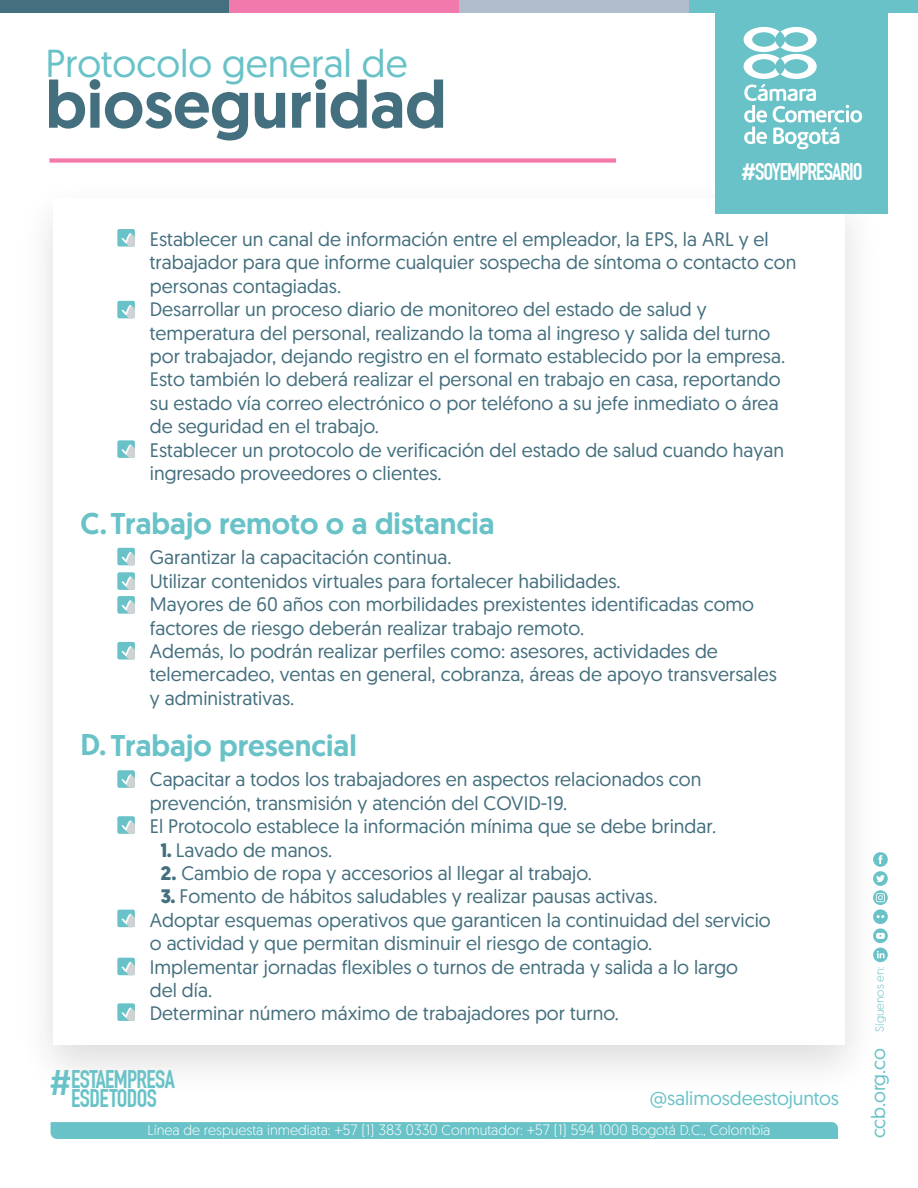
<style>
.page{position:relative;width:918px;height:1188px;background:#fff}
.page>*{position:absolute;margin:0;border:0;box-sizing:border-box;transform-origin:0 0}
.t1{font:500 66.75px "Geomanist";color:#446f7e}
.t2{font:39px "Geomanist";color:#68c2c7}
.t3{font:500 30px "Geomanist";color:#68c2c7}
.t4{font:700 24.9px/19.5px "DIN Condensed";letter-spacing:-.025em;color:#68c2c7;text-align:center}
.t5{font:700 23.7px "DIN Condensed";letter-spacing:-.045em;color:#fff}
.t6{font:19.5px/23.4px "Geomanist";color:#446f7e}
.t7{font:19.5px "Geomanist";letter-spacing:-.005em;color:#68c2c7}
.t8{font:300 14.25px "Geomanist";color:#fff}
.t9{font:300 11.85px "Geomanist";color:#68c2c7}
.s1{font-family:"Geomanist";font-weight:500}
.s2{font-weight:700}
.s3{font-family:"DIN Pro";font-weight:500;font-size:34.95px}
.s4{font-size:15px}
</style>
<div class="page">
<img style="left:45px;top:213px;width:843px;height:857px">
<div style="left:54px;top:198px;width:791px;height:847px;background:#fff"></div>
<div style="left:51px;top:1122px;width:787px;height:17px;background:#68c2c7"></div>
<svg style="left:873px;top:852px;width:15px;height:110px"></svg>
<div style="left:715px;top:0;width:173px;height:213px;background:#68c2c7"></div>
<svg style="left:744px;top:27px;width:118px;height:122px"></svg>
<div style="left:49px;top:158px;width:567px;height:5px;background:#f279aa"></div>
<div style="left:0;top:0;width:230px;height:12px;background:#446f7e"></div>
<div style="left:230px;top:0;width:229px;height:12px;background:#f179ab"></div>
<div style="left:688px;top:0;width:230px;height:12px;background:#68c2c7"></div>
<div style="left:459px;top:0;width:229px;height:12px;background:#b1bdcd"></div>
<div style="left:117px;top:229px;width:18px;height:18px;background:#68c2c7;border-radius:2px"></div>
<svg style="left:121px;top:233px;width:14px;height:14px"></svg>
<div style="left:117px;top:301px;width:18px;height:17px;background:#68c2c7;border-radius:2px"></div>
<svg style="left:121px;top:305px;width:14px;height:13px"></svg>
<div style="left:117px;top:440px;width:18px;height:18px;background:#68c2c7;border-radius:2px"></div>
<svg style="left:121px;top:444px;width:14px;height:14px"></svg>
<div style="left:117px;top:548px;width:18px;height:17px;background:#68c2c7;border-radius:2px"></div>
<svg style="left:121px;top:552px;width:14px;height:13px"></svg>
<div style="left:117px;top:572px;width:18px;height:18px;background:#68c2c7;border-radius:2px"></div>
<svg style="left:121px;top:576px;width:14px;height:14px"></svg>
<div style="left:117px;top:596px;width:18px;height:18px;background:#68c2c7;border-radius:2px"></div>
<svg style="left:121px;top:600px;width:14px;height:14px"></svg>
<div style="left:117px;top:642px;width:18px;height:17px;background:#68c2c7;border-radius:2px"></div>
<svg style="left:121px;top:646px;width:14px;height:13px"></svg>
<div style="left:117px;top:770px;width:18px;height:18px;background:#68c2c7;border-radius:2px"></div>
<svg style="left:121px;top:774px;width:14px;height:14px"></svg>
<div style="left:117px;top:816px;width:18px;height:18px;background:#68c2c7;border-radius:2px"></div>
<svg style="left:121px;top:820px;width:14px;height:14px"></svg>
<div style="left:117px;top:910px;width:18px;height:17px;background:#68c2c7;border-radius:2px"></div>
<svg style="left:121px;top:914px;width:14px;height:13px"></svg>
<div style="left:117px;top:1003px;width:18px;height:18px;background:#68c2c7;border-radius:2px"></div>
<svg style="left:121px;top:1007px;width:14px;height:14px"></svg>
<div style="left:117px;top:958px;width:18px;height:17px;background:#68c2c7;border-radius:2px"></div>
<svg style="left:121px;top:962px;width:14px;height:13px"></svg>
<h2 class="t2" style="left:45px;top:38px;width:364px">Protocolo general de</h2>
<h1 class="t1" style="left:45px;top:60px;width:403px">bioseguridad</h1>
<p class="t5" style="left:741px;top:157px;width:123px"><span class="s1">#</span>SOYEMPRESARIO</p>
<p class="t6" style="left:150px;top:227px;width:648px">Establecer un canal de información entre el empleador, la EPS, la ARL y el trabajador para que informe cualquier sospecha de síntoma o contacto con personas contagiadas.<br>Desarrollar un proceso diario de monitoreo del estado de salud y temperatura del personal, realizando la toma al ingreso y salida del turno por trabajador, dejando registro en el formato establecido por la empresa.<br>Esto también lo deberá realizar el personal en trabajo en casa, reportando su estado vía correo electrónico o por teléfono a su jefe inmediato o área de seguridad en el trabajo.<br>Establecer un protocolo de verificación del estado de salud cuando hayan ingresado proveedores o clientes.</p>
<h3 class="t3" style="left:81px;top:504px;width:415px">C.Trabajo remoto o a distancia</h3>
<p class="t6" style="left:150px;top:545px;width:629px">Garantizar la capacitación continua.<br>Utilizar contenidos virtuales para fortalecer habilidades.<br>Mayores de 60 años con morbilidades prexistentes identificadas como factores de riesgo deberán realizar trabajo remoto.<br>Además, lo podrán realizar perfiles como: asesores, actividades de telemercadeo, ventas en general, cobranza, áreas de apoyo transversales y administrativas.</p>
<h3 class="t3" style="left:81px;top:726px;width:278px">D.Trabajo presencial</h3>
<p class="t6" style="left:150px;top:767px;width:568px">Capacitar a todos los trabajadores en aspectos relacionados con prevención, transmisión y atención del COVID-19.<br>El Protocolo establece la información mínima que se debe brindar.</p>
<p class="t6" style="left:160px;top:838px;width:174px"><span class="s2">1.</span> Lavado de manos.</p>
<p class="t6" style="left:160px;top:861px;width:433px"><span class="s2">2.</span> Cambio de ropa y accesorios al llegar al trabajo.</p>
<p class="t6" style="left:150px;top:884px;width:622px;text-indent:10px"><span class="s2">3.</span> Fomento de hábitos saludables y realizar pausas activas.<br>Adoptar esquemas operativos que garanticen la continuidad del servicio o actividad y que permitan disminuir el riesgo de contagio.<br>Implementar jornadas flexibles o turnos de entrada y salida a lo largo<br>del día.<br>Determinar número máximo de trabajadores por turno.</p>
<p class="t4" style="left:48px;top:1069px;width:128px"><span class="s3">#</span>ESTAEMPRESA<br>ESDETODOS</p>
<p class="t7" style="left:650px;top:1086px;width:191px">@salimosdeestojuntos</p>
<p class="t8" style="left:148px;top:1121px;width:624px">Línea de respuesta inmediata: <span class="s4">+57 (1) 383 0330</span> Conmutador: <span class="s4">+57 (1) 594 1000</span> Bogotá D.C., Colombia</p>
<p class="t9" style="left:872px;top:1032px;width:66px;rotate:-90deg">Síguenos en:</p>
<p class="t7" style="left:866px;top:1138px;width:92px;rotate:-90deg">ccb.org.co</p>
</div>
